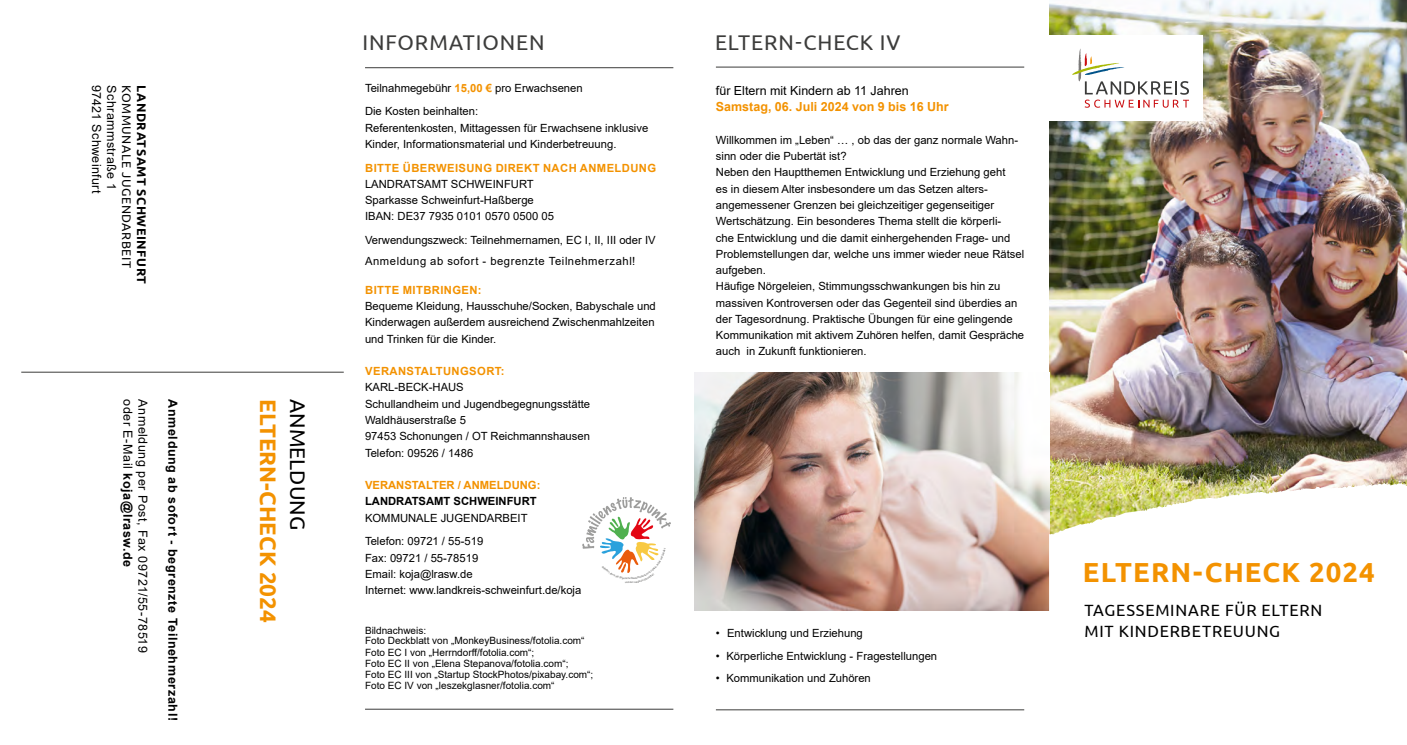
<style>
.page{position:relative;width:1407px;height:745px;background:#fff}
.page>*{position:absolute;margin:0;border:0;box-sizing:border-box;transform-origin:0 0}
.t1{font:700 27.5px "Ubuntu";letter-spacing:.04em;color:#f39200}
.t2{font:700 22.5px "Ubuntu";color:#f39200}
.innen_Überschriften{font:21.25px "Ubuntu";letter-spacing:.045em;color:#3c3c3b}
.t3{font:21.25px "Ubuntu";color:#000}
.t4{font:16.25px "Ubuntu";letter-spacing:.045em;color:#000}
.t5{font:700 12.5px "Arial";letter-spacing:.05em;color:#000}
.normaler_Text{font:12.5px "Arial";letter-spacing:.025em;color:#000}
.normaler_Text-2{font:700 12.5px "Arial";color:#f39200}
.normaler_Text-3{font:12.5px "Arial";color:#000}
.t6{font:700 12.5px "Ubuntu";letter-spacing:.045em;color:#000}
.t7{font:12.5px "Ubuntu";letter-spacing:.045em;color:#000}
.normaler_Text-4{font:11.25px/16.2px "Arial";color:#000}
.normaler_Text-5{font:700 11.25px "Arial";letter-spacing:.035em;color:#f39200}
.normaler_Text-6{font:11.25px "Arial";letter-spacing:.045em;color:#000}
.normaler_Text-7{font:700 11.25px "Arial";color:#f39200}
.normaler_Text-8{font:700 11.25px "Arial";color:#000}
.normaler_Text-9{font:10px "Arial";color:#000}
.s1{font-weight:400}
.s2{font-weight:700;color:#f39200}
</style>
<div class="page">
<img style="left:1049px;top:0;width:358px;height:482px">
<img style="left:694px;top:372px;width:355px;height:238px">
<svg style="left:1049px;top:482px;width:358px;height:129px"></svg>
<div style="left:1041px;top:35px;width:161px;height:85px;background:#fff"></div>
<svg style="left:1072px;top:49px;width:117px;height:59px"></svg>
<hr style="left:716px;top:67px;width:308px;height:1px;background:#3c3c3b">
<hr style="left:365px;top:67px;width:308px;height:1px;background:#3c3c3b">
<hr style="left:365px;top:708px;width:308px;height:1px;background:#3c3c3b">
<hr style="left:21px;top:371px;width:323px;height:1px;background:#3c3c3b">
<hr style="left:716px;top:709px;width:308px;height:1px;background:#3c3c3b">
<svg style="left:582px;top:497px;width:89px;height:76px"></svg>
<p class="normaler_Text" style="left:105px;top:85px;width:110px;rotate:90deg">97421 Schweinfurt</p>
<p class="normaler_Text" style="left:120px;top:85px;width:107px;rotate:90deg">Schrammstraße 1</p>
<p class="t7" style="left:134px;top:85px;width:184px;rotate:90deg">KOMMUNALE JUGENDARBEIT</p>
<p class="t6" style="left:149px;top:85px;width:200px;rotate:90deg">LANDRATSAMT SCHWEINFURT</p>
<p class="t5" style="left:137px;top:399px;width:169px;rotate:90deg"><span class="s1">oder E-Mail</span> koja@lrasw.de</p>
<p class="normaler_Text" style="left:152px;top:399px;width:255px;rotate:90deg">Anmeldung per Post, Fax 09721/55-78519</p>
<p class="t5" style="left:182px;top:399px;width:323px;rotate:90deg">Anmeldung ab sofort - begrenzte Teilnehmerzahl!</p>
<p class="t2" style="left:282px;top:399px;width:225px;rotate:90deg">ELTERN-CHECK 2024</p>
<p class="t3" style="left:311px;top:399px;width:132px;rotate:90deg">ANMELDUNG</p>
<p class="innen_Überschriften" style="left:362px;top:30px;width:184px">INFORMATIONEN</p>
<p class="innen_Überschriften" style="left:715px;top:30px;width:187px">ELTERN-CHECK IV</p>
<p class="normaler_Text-4" style="left:365px;top:79px;width:219px">Teilnahmegebühr <span class="s2">15,00 €</span> pro Erwachsenen</p>
<p class="normaler_Text-4" style="left:365px;top:103px;width:115px">Die Kosten beinhalten:</p>
<p class="normaler_Text-4" style="left:365px;top:119px;width:285px">Referentenkosten, Mittagessen für Erwachsene inklusive</p>
<p class="normaler_Text-4" style="left:365px;top:136px;width:253px">Kinder, Informationsmaterial und Kinderbetreuung.</p>
<p class="normaler_Text-5" style="left:365px;top:160px;width:292px">BITTE ÜBERWEISUNG DIREKT NACH ANMELDUNG</p>
<p class="normaler_Text-4" style="left:365px;top:176px;width:170px">LANDRATSAMT SCHWEINFURT</p>
<p class="normaler_Text-4" style="left:365px;top:192px;width:170px">Sparkasse Schweinfurt-Haßberge</p>
<p class="normaler_Text-4" style="left:365px;top:208px;width:190px">IBAN: DE37 7935 0101 0570 0500 05</p>
<p class="normaler_Text-4" style="left:365px;top:232px;width:292px">Verwendungszweck: Teilnehmernamen, EC I, II, III oder IV</p>
<p class="normaler_Text-6" style="left:365px;top:253px;width:272px">Anmeldung ab sofort - begrenzte Teilnehmerzahl!</p>
<p class="normaler_Text-5" style="left:365px;top:282px;width:118px">BITTE MITBRINGEN:</p>
<p class="normaler_Text-4" style="left:365px;top:298px;width:292px;text-align:justify">Bequeme Kleidung, Hausschuhe/Socken, Babyschale und Kinderwagen außerdem ausreichend Zwischenmahlzeiten und Trinken für die Kinder.</p>
<p class="normaler_Text-5" style="left:365px;top:363px;width:141px">VERANSTALTUNGSORT:</p>
<p class="normaler_Text-4" style="left:365px;top:379px;width:100px">KARL-BECK-HAUS</p>
<p class="normaler_Text-4" style="left:365px;top:395px;width:227px">Schullandheim und Jugendbegegnungsstätte</p>
<p class="normaler_Text-4" style="left:365px;top:411px;width:102px">Waldhäuserstraße 5</p>
<p class="normaler_Text-4" style="left:365px;top:428px;width:226px">97453 Schonungen / OT Reichmannshausen</p>
<p class="normaler_Text-4" style="left:365px;top:444px;width:110px">Telefon: 09526 / 1486</p>
<p class="normaler_Text-7" style="left:365px;top:477px;width:177px">VERANSTALTER / ANMELDUNG:</p>
<p class="normaler_Text-8" style="left:365px;top:493px;width:173px">LANDRATSAMT SCHWEINFURT</p>
<p class="normaler_Text-4" style="left:365px;top:509px;width:164px">KOMMUNALE JUGENDARBEIT</p>
<p class="normaler_Text-4" style="left:365px;top:533px;width:120px">Telefon: 09721 / 55-519</p>
<p class="normaler_Text-4" style="left:365px;top:549px;width:115px">Fax: 09721 / 55-78519</p>
<p class="normaler_Text-4" style="left:365px;top:565px;width:109px">Email: koja@lrasw.de</p>
<p class="normaler_Text-4" style="left:365px;top:581px;width:218px">Internet: www.landkreis-schweinfurt.de/koja</p>
<p class="normaler_Text-9" style="left:365px;top:623px;width:63px">Bildnachweis:</p>
<p class="normaler_Text-9" style="left:365px;top:633px;width:221px">Foto Deckblatt von „MonkeyBusiness/fotolia.com“</p>
<p class="normaler_Text-9" style="left:365px;top:644px;width:171px">Foto EC I von „Herrndorff/fotolia.com“;</p>
<p class="normaler_Text-9" style="left:365px;top:656px;width:205px">Foto EC II von „Elena Stepanova/fotolia.com“;</p>
<p class="normaler_Text-9" style="left:365px;top:667px;width:230px">Foto EC III von „Startup StockPhotos/pixabay.com“;</p>
<p class="normaler_Text-9" style="left:365px;top:678px;width:191px">Foto EC IV von „leszekglasner/fotolia.com“</p>
<p class="normaler_Text-3" style="left:716px;top:82px;width:194px">für Eltern mit Kindern ab 11 Jahren</p>
<p class="normaler_Text-2" style="left:716px;top:98px;width:234px">Samstag, 06. Juli 2024 von 9 bis 16 Uhr</p>
<p class="normaler_Text-4" style="left:716px;top:132px;width:304px">Willkommen im „Leben“ … , ob das der ganz normale Wahn&shy;sinn oder die Pubertät ist?</p>
<p class="normaler_Text-4" style="left:716px;top:164px;width:310px">Neben den Hauptthemen Entwicklung und Erziehung geht<br>es in diesem Alter insbesondere um das Setzen alters&shy;angemessener Grenzen bei gleichzeitiger gegenseitiger Wertschätzung. Ein besonderes Thema stellt die körperli-<br>che Entwicklung und die damit einhergehenden Frage- und Problemstellungen dar, welche uns immer wieder neue Rätsel aufgeben.</p>
<p class="normaler_Text-4" style="left:716px;top:278px;width:310px">Häufige Nörgeleien, Stimmungsschwankungen bis hin zu massiven Kontroversen oder das Gegenteil sind überdies an der Tagesordnung. Praktische Übungen für eine gelingende Kommunikation mit aktivem Zuhören helfen, damit Gespräche auch in Zukunft funktionieren.</p>
<p class="normaler_Text-4" style="left:716px;top:624px;width:148px">• Entwicklung und Erziehung</p>
<p class="normaler_Text-4" style="left:716px;top:647px;width:223px">• Körperliche Entwicklung - Fragestellungen</p>
<p class="normaler_Text-4" style="left:716px;top:669px;width:156px">• Kommunikation und Zuhören</p>
<p class="t1" style="left:1082px;top:555px;width:294px">ELTERN-CHECK 2024</p>
<p class="t4" style="left:1084px;top:599px;width:239px">TAGESSEMINARE FÜR ELTERN</p>
<p class="t4" style="left:1084px;top:620px;width:197px">MIT KINDERBETREUUNG</p>
</div>
